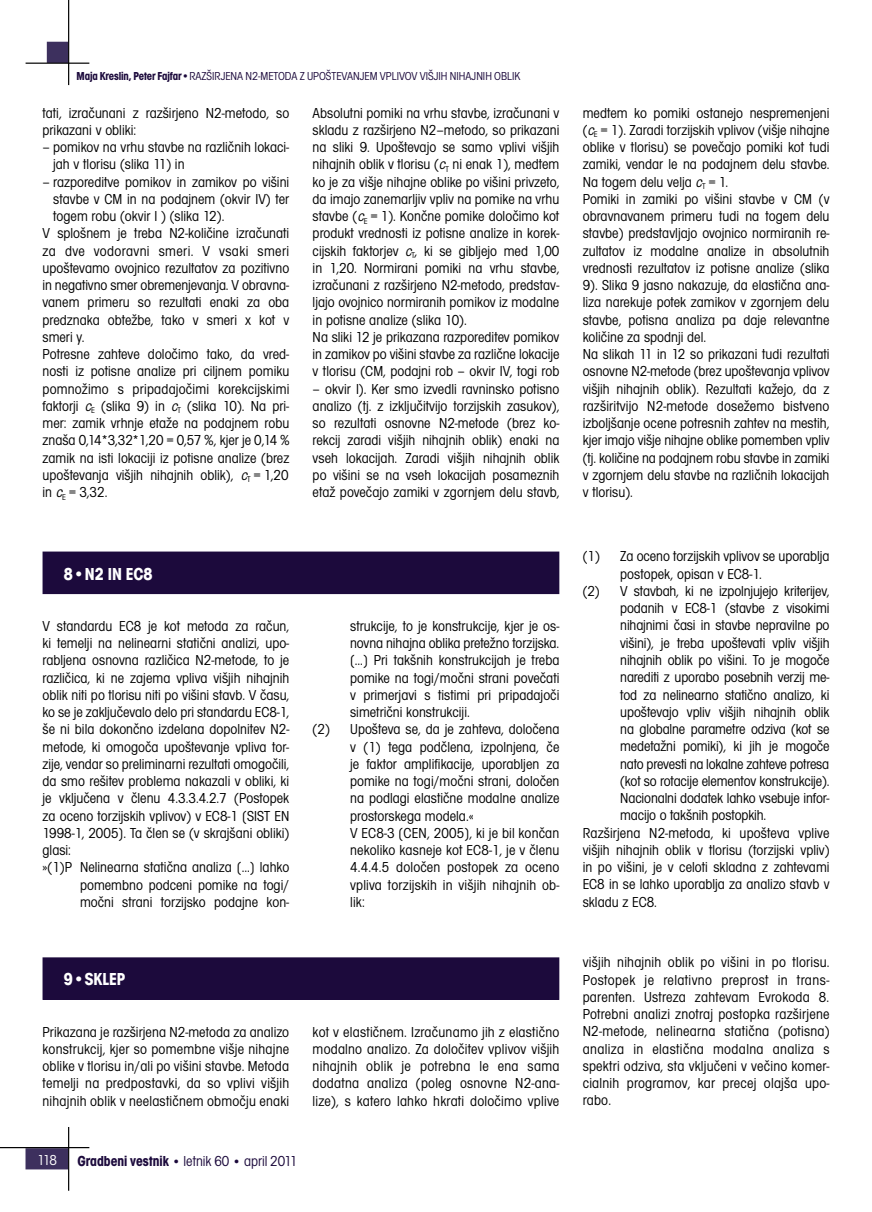
<style>
.page{position:relative;width:872px;height:1212px;background:#fff}
.page>*{position:absolute;margin:0;border:0;box-sizing:border-box;transform-origin:0 0}
._12_13{font:700 condensed 18px "Avant Gar Got Itc TEE";color:#fff}
.Osnovni_tekst{font:condensed 15px/17.2px "Avant Gar Got Itc TEE";color:#000;text-align:justify}
.Osnovni_tekst_tab{font:condensed 15px/17.2px "Avant Gar Got Itc TEE";color:#000}
.t1{font:condensed 15px "Avant Gar Got Itc TEE";color:#1c0a3c}
.t2{font:condensed 15px "Avant Gar Got Itc TEE";color:#fff}
.t3{font:condensed 12px "Avant Gar Got Itc TEE";color:#1c0a3c}
.s1{font-weight:700}
.s2{font-style:italic}
.s3{font-weight:700;font-size:13.5px}
</style>
<div class="page">
<div style="left:48px;top:42px;width:19px;height:20px;background:#3d305e"></div>
<div style="left:47px;top:42px;width:21px;height:21px;border:2px solid #3d305e"></div>
<div style="left:26px;top:1149px;width:41px;height:20px;background:#3d305e"></div>
<div style="left:26px;top:1148px;width:42px;height:21px;border:2px solid #3d305e"></div>
<hr style="left:0;top:1147px;width:89px;height:1px;background:#000">
<hr style="left:68px;top:1127px;width:1px;height:64px;background:#000">
<hr style="left:26px;top:63px;width:63px;height:1px;background:#000">
<hr style="left:68px;top:0;width:1px;height:85px;background:#000">
<div style="left:43px;top:552px;width:515px;height:41px;background:#1c0a3c"></div>
<div style="left:43px;top:551px;width:516px;height:43px;border:2px solid #1c0a3c"></div>
<div style="left:43px;top:958px;width:515px;height:41px;background:#1c0a3c"></div>
<div style="left:43px;top:957px;width:516px;height:43px;border:2px solid #1c0a3c"></div>
<p class="t3" style="left:77px;top:70px;width:445px"><span class="s1">Maja Kreslin, Peter Fajfar</span>•RAZŠIRJENA N2-METODA Z UPOŠTEVANJEM VPLIVOV VIŠJIH NIHAJNIH OBLIK</p>
<p class="Osnovni_tekst" style="left:43px;top:104px;width:248px">tati, izračunani z razširjeno N2-metodo, so prikazani v obliki:</p>
<p class="Osnovni_tekst_tab" style="left:53px;top:139px;width:237px;text-indent:-11px">– pomikov na vrhu stavbe na različnih lokaci&shy;jah v tlorisu (slika 11) in</p>
<p class="Osnovni_tekst_tab" style="left:53px;top:173px;width:238px;text-align:justify;text-indent:-11px">– razporeditve pomikov in zamikov po višini stavbe v CM in na podajnem (okvir IV) ter togem robu (okvir I ) (slika 12).</p>
<p class="Osnovni_tekst" style="left:43px;top:225px;width:248px">V splošnem je treba N2-količine izračunati za dve vodoravni smeri. V vsaki smeri upoštevamo ovojnico rezultatov za pozitivno in negativno smer obremenjevanja. V obravna&shy;vanem primeru so rezultati enaki za oba predznaka obtežbe, tako v smeri x kot v smeri y.</p>
<p class="Osnovni_tekst" style="left:43px;top:346px;width:249px">Potresne zahteve določimo tako, da vred&shy;nosti iz potisne analize pri ciljnem pomiku pomnožimo s pripadajočimi korekcijskimi faktorji <span class="s2">c</span><sub>E</sub> (slika 9) in <span class="s2">c</span><sub>T</sub> (slika 10). Na pri&shy;mer: zamik vrhnje etaže na podajnem robu znaša 0,14*3,32*1,20 = 0,57 %, kjer je 0,14 % zamik na isti lokaciji iz potisne analize (brez upoštevanja višjih nihajnih oblik), <span class="s2">c</span><sub>T</sub> = 1,20 in <span class="s2">c</span><sub>E</sub> = 3,32.</p>
<p class="Osnovni_tekst" style="left:313px;top:104px;width:248px">Absolutni pomiki na vrhu stavbe, izračunani v skladu z razširjeno N2–metodo, so prikazani na sliki 9. Upoštevajo se samo vplivi višjih nihajnih oblik v tlorisu (<span class="s2">c</span><sub>T</sub> ni enak 1), medtem ko je za višje nihajne oblike po višini privzeto, da imajo zanemarljiv vpliv na pomike na vrhu stavbe (<span class="s2">c</span><sub>E</sub> = 1). Končne pomike določimo kot produkt vrednosti iz potisne analize in korek&shy;cijskih faktorjev <span class="s2">c</span><sub>T</sub>, ki se gibljejo med 1,00 in 1,20. Normirani pomiki na vrhu stavbe, izračunani z razširjeno N2-metodo, predstav&shy;ljajo ovojnico normiranih pomikov iz modalne in potisne analize (slika 10).</p>
<p class="Osnovni_tekst" style="left:313px;top:328px;width:248px">Na sliki 12 je prikazana razporeditev pomikov in zamikov po višini stavbe za različne lokacije v tlorisu (CM, podajni rob – okvir IV, togi rob</p>
<p class="Osnovni_tekst" style="left:313px;top:380px;width:248px">– okvir I). Ker smo izvedli ravninsko potisno analizo (tj. z izključitvijo torzijskih zasukov), so rezultati osnovne N2-metode (brez ko&shy;rekcij zaradi višjih nihajnih oblik) enaki na vseh lokacijah. Zaradi višjih nihajnih oblik po višini se na vseh lokacijah posameznih etaž povečajo zamiki v zgornjem delu stavb,</p>
<p class="_12_13" style="left:64px;top:563px;width:90px">8•N2 IN EC8</p>
<p class="Osnovni_tekst" style="left:43px;top:617px;width:248px">V standardu EC8 je kot metoda za račun, ki temelji na nelinearni statični analizi, upo&shy;rabljena osnovna različica N2-metode, to je različica, ki ne zajema vpliva višjih nihajnih oblik niti po tlorisu niti po višini stavb. V času, ko se je zaključevalo delo pri standardu EC8-1, še ni bila dokončno izdelana dopolnitev N2- metode, ki omogoča upoštevanje vpliva tor&shy;zije, vendar so preliminarni rezultati omogočili, da smo rešitev problema nakazali v obliki, ki je vključena v členu 4.3.3.4.2.7 (Postopek za oceno torzijskih vplivov) v EC8-1 [SIST EN 1998-1, 2005]. Ta člen se (v skrajšani obliki) glasi:</p>
<p class="Osnovni_tekst" style="left:80px;top:859px;width:211px;text-indent:-37px">»(1)P Nelinearna statična analiza […] lahko pomembno podceni pomike na togi/ močni strani torzijsko podajne kon-</p>
<p class="Osnovni_tekst" style="left:350px;top:617px;width:211px">strukcije, to je konstrukcije, kjer je os&shy;novna nihajna oblika pretežno torzijska. […] Pri takšnih konstrukcijah je treba pomike na togi/močni strani povečati v primerjavi s tistimi pri pripadajoči simetrični konstrukciji.</p>
<p class="Osnovni_tekst" style="left:350px;top:721px;width:211px;text-indent:-37px">(2) Upošteva se, da je zahteva, določena v (1) tega podčlena, izpolnjena, če je faktor amplifikacije, uporabljen za pomike na togi/močni strani, določen na podlagi elastične modalne analize prostorskega modela.«</p>
<p class="Osnovni_tekst" style="left:350px;top:824px;width:211px">V EC8-3 [CEN, 2005], ki je bil končan nekoliko kasneje kot EC8-1, je v členu 4.4.4.5 določen postopek za oceno vpliva torzijskih in višjih nihajnih ob&shy;lik:</p>
<p class="_12_13" style="left:64px;top:969px;width:63px">9•SKLEP</p>
<p class="Osnovni_tekst" style="left:43px;top:1023px;width:248px">Prikazana je razširjena N2-metoda za analizo konstrukcij, kjer so pomembne višje nihajne oblike v tlorisu in/ali po višini stavbe. Metoda temelji na predpostavki, da so vplivi višjih nihajnih oblik v neelastičnem območju enaki</p>
<p class="Osnovni_tekst" style="left:313px;top:1023px;width:248px">kot v elastičnem. Izračunamo jih z elastično modalno analizo. Za določitev vplivov višjih nihajnih oblik je potrebna le ena sama dodatna analiza (poleg osnovne N2-ana&shy;lize), s katero lahko hkrati določimo vplive</p>
<p class="t2" style="left:37px;top:1152px;width:21px">118</p>
<p class="t1" style="left:77px;top:1152px;width:221px"><span class="s1">Gradbeni vestnik</span> <span class="s3">•</span> letnik 60 <span class="s3">•</span> april 2011</p>
<p class="Osnovni_tekst" style="left:583px;top:104px;width:248px">medtem ko pomiki ostanejo nespremenjeni (<span class="s2">c</span><sub>E</sub> = 1). Zaradi torzijskih vplivov (višje nihajne oblike v tlorisu) se povečajo pomiki kot tudi zamiki, vendar le na podajnem delu stavbe.<br>Na togem delu velja <span class="s2">c</span><sub>T</sub> = 1.</p>
<p class="Osnovni_tekst" style="left:583px;top:190px;width:248px">Pomiki in zamiki po višini stavbe v CM (v obravnavanem primeru tudi na togem delu stavbe) predstavljajo ovojnico normiranih re&shy;zultatov iz modalne analize in absolutnih vrednosti rezultatov iz potisne analize (slika 9). Slika 9 jasno nakazuje, da elastična ana&shy;liza narekuje potek zamikov v zgornjem delu stavbe, potisna analiza pa daje relevantne količine za spodnji del.</p>
<p class="Osnovni_tekst" style="left:583px;top:346px;width:248px">Na slikah 11 in 12 so prikazani tudi rezultati osnovne N2-metode (brez upoštevanja vplivov višjih nihajnih oblik). Rezultati kažejo, da z razširitvijo N2-metode dosežemo bistveno izboljšanje ocene potresnih zahtev na mestih, kjer imajo višje nihajne oblike pomemben vpliv (tj. količine na podajnem robu stavbe in zamiki v zgornjem delu stavbe na različnih lokacijah v tlorisu).</p>
<p class="Osnovni_tekst" style="left:620px;top:548px;width:211px;text-indent:-37px">(1) Za oceno torzijskih vplivov se uporablja postopek, opisan v EC8-1.</p>
<p class="Osnovni_tekst" style="left:620px;top:582px;width:211px;text-indent:-37px">(2) V stavbah, ki ne izpolnjujejo kriterijev, podanih v EC8-1 (stavbe z visokimi nihajnimi časi in stavbe nepravilne po višini), je treba upoštevati vpliv višjih nihajnih oblik po višini. To je mogoče narediti z uporabo posebnih verzij me&shy;tod za nelinearno statično analizo, ki upoštevajo vpliv višjih nihajnih oblik na globalne parametre odziva (kot se medetažni pomiki), ki jih je mogoče nato prevesti na lokalne zahteve potresa (kot so rotacije elementov konstrukcije).<br>Nacionalni dodatek lahko vsebuje infor&shy;macijo o takšnih postopkih.</p>
<p class="Osnovni_tekst" style="left:583px;top:824px;width:248px">Razširjena N2-metoda, ki upošteva vplive višjih nihajnih oblik v tlorisu (torzijski vpliv) in po višini, je v celoti skladna z zahtevami EC8 in se lahko uporablja za analizo stavb v skladu z EC8.</p>
<p class="Osnovni_tekst" style="left:583px;top:954px;width:248px">višjih nihajnih oblik po višini in po tlorisu.<br>Postopek je relativno preprost in trans&shy;parenten. Ustreza zahtevam Evrokoda 8.<br>Potrebni analizi znotraj postopka razširjene N2-metode, nelinearna statična (potisna) analiza in elastična modalna analiza s spektri odziva, sta vključeni v večino komer&shy;cialnih programov, kar precej olajša upo&shy;rabo.</p>
</div>
